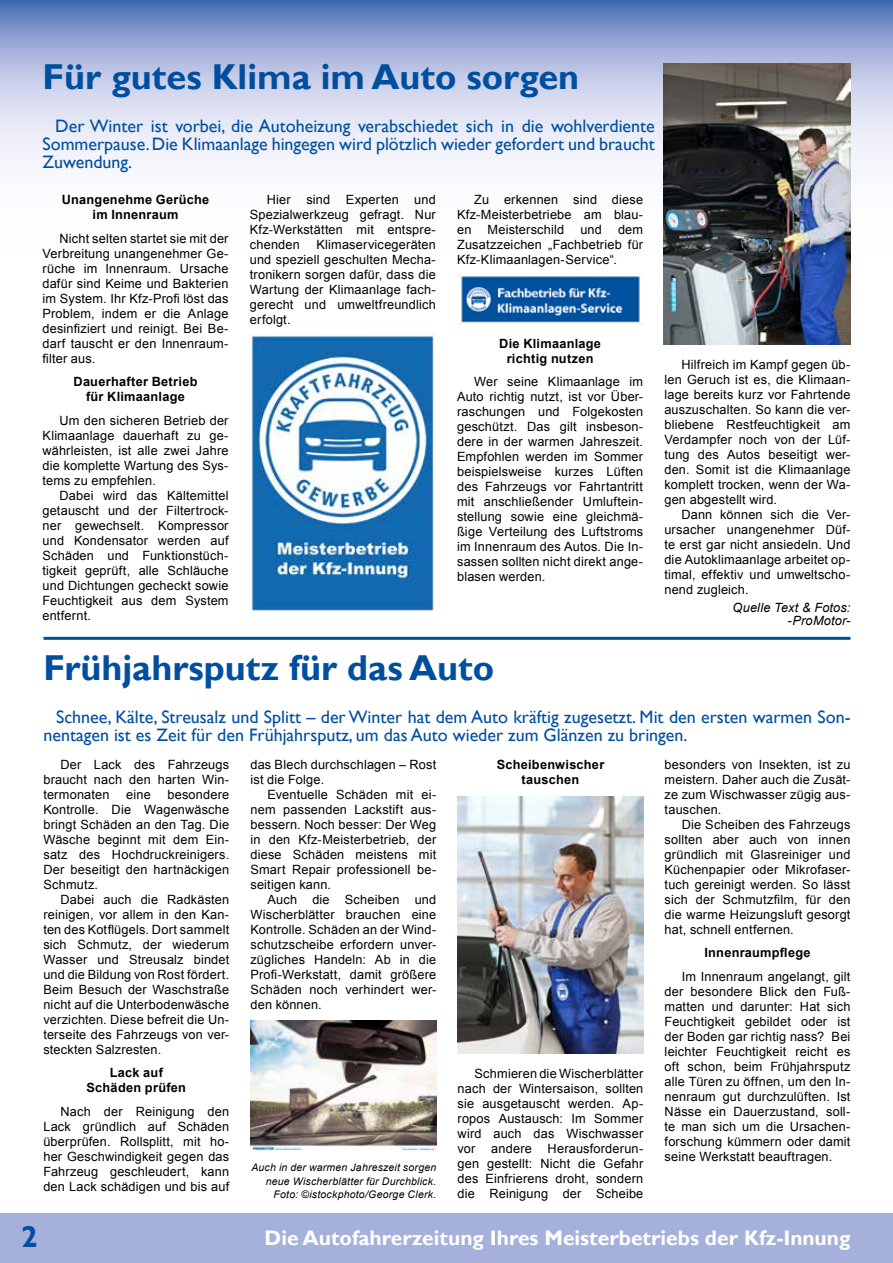
<style>
.page{position:relative;width:893px;height:1263px;background:#fff}
.page>*{position:absolute;margin:0;border:0;box-sizing:border-box;transform-origin:0 0}
.t1{font:700 36px "Gill Sans";color:#004f9f}
.t2{font:700 30px "Gill Sans";color:#004f9f}
.t3{font:700 21px "Gill Sans";color:#fff}
.t4{font:18px/18px "Gill Sans";color:#004f9f;text-align:justify}
.t5{font:12.75px/15px "Arial";letter-spacing:.015em;color:#000;text-align:justify}
.t6{font:700 12.75px/15px "Arial";letter-spacing:.02em;color:#000;text-align:center}
.t7{font:italic 12.75px/13.5px "Arial";letter-spacing:.015em;color:#000;text-align:right}
.t8{font:italic 10.5px/13.5px "Arial";letter-spacing:.02em;color:#000;text-align:right}
</style>
<div class="page">
<div style="left:0;top:1214px;width:893px;height:49px;background:#a5b0db"></div>
<svg style="left:0;top:0;width:893px;height:336px"></svg>
<hr style="left:43px;top:637px;width:807px;height:3px;background:#004f9f">
<img style="left:663px;top:64px;width:188px;height:281px">
<img style="left:250px;top:334px;width:186px;height:277px">
<img style="left:457px;top:272px;width:186px;height:54px">
<img style="left:457px;top:797px;width:186px;height:256px">
<img style="left:250px;top:1020px;width:186px;height:131px">
<h1 class="t1" style="left:43px;top:55px;width:538px">Für gutes Klima im Auto sorgen</h1>
<h3 class="t4" style="left:43px;top:117px;width:614px;text-indent:13px">Der Winter ist vorbei, die Autoheizung verabschiedet sich in die wohlverdiente Sommerpause. Die Klimaanlage hingegen wird plötzlich wieder gefordert und braucht Zuwendung.</h3>
<p class="t6" style="left:62px;top:193px;width:149px">Unangenehme Gerüche im Innenraum</p>
<p class="t5" style="left:43px;top:231px;width:188px;text-indent:17px">Nicht selten startet sie mit der Verbreitung unangenehmer Ge&shy;rüche im Innenraum. Ursache dafür sind Keime und Bakterien im System. Ihr Kfz-Profi löst das Problem, indem er die Anlage desinfiziert und reinigt. Bei Be&shy;darf tauscht er den Innenraum&shy;filter aus.</p>
<p class="t6" style="left:74px;top:375px;width:125px">Dauerhafter Betrieb für Klimaanlage</p>
<p class="t5" style="left:43px;top:413px;width:188px;text-indent:17px">Um den sicheren Betrieb der Klimaanlage dauerhaft zu ge&shy;währleisten, ist alle zwei Jahre die komplette Wartung des Sys&shy;tems zu empfehlen.</p>
<p class="t5" style="left:43px;top:488px;width:188px;text-indent:17px">Dabei wird das Kältemittel getauscht und der Filtertrock&shy;ner gewechselt. Kompressor und Kondensator werden auf Schäden und Funktionstüch&shy;tigkeit geprüft, alle Schläuche und Dichtungen gecheckt sowie Feuchtigkeit aus dem System entfernt.</p>
<p class="t5" style="left:457px;top:192px;width:188px;text-indent:17px">Zu erkennen sind diese Kfz-Meisterbetriebe am blau&shy;en</p>
<p class="t5" style="left:250px;top:192px;width:188px;text-indent:17px">Hier sind Experten und Spezialwerkzeug gefragt. Nur Kfz-Werkstätten mit entspre&shy;chenden</p>
<p class="t5" style="left:457px;top:222px;width:188px;text-indent:161px">dem Zusatzzeichen „Fachbetrieb für Kfz-Klimaanlagen-Service“.</p>
<p class="t5" style="left:488px;top:222px;width:78px">Meisterschild</p>
<p class="t5" style="left:580px;top:222px;width:23px">und</p>
<p class="t5" style="left:250px;top:237px;width:188px;text-indent:67px">Klimaservicegeräten und speziell geschulten Mecha&shy;tronikern sorgen dafür, dass die Wartung der Klimaanlage fach&shy;gerecht und umweltfreundlich erfolgt.</p>
<p class="t6" style="left:499px;top:336px;width:103px">Die Klimaanlage richtig nutzen</p>
<p class="t5" style="left:457px;top:374px;width:188px;text-indent:17px">Wer seine Klimaanlage im Auto richtig nutzt, ist vor Über&shy;raschungen und Folgekosten geschützt. Das gilt insbeson&shy;dere in der warmen Jahreszeit.<br>Empfohlen werden im Sommer beispielsweise kurzes Lüften des Fahrzeugs vor Fahrtantritt mit anschließender Umluftein&shy;stellung sowie eine gleichmä&shy;ßige Verteilung des Luftstroms im Innenraum des Autos. Die In&shy;sassen sollten nicht direkt ange&shy;blasen werden.</p>
<p class="t5" style="left:664px;top:357px;width:188px;text-indent:17px">Hilfreich im Kampf gegen üb&shy;len Geruch ist es, die Klimaan&shy;lage bereits kurz vor Fahrtende auszuschalten. So kann die ver&shy;bliebene Restfeuchtigkeit am Verdampfer noch von der Lüf&shy;tung des Autos beseitigt wer&shy;den. Somit ist die Klimaanlage komplett trocken, wenn der Wa&shy;gen abgestellt wird.</p>
<p class="t5" style="left:664px;top:507px;width:188px;text-indent:17px">Dann können sich die Ver&shy;ursacher unangenehmer Düf&shy;te erst gar nicht ansiedeln. Und die Autoklimaanlage arbeitet op&shy;timal, effektiv und umweltscho&shy;nend zugleich.</p>
<p class="t7" style="left:733px;top:601px;width:119px">Quelle Text &amp; Fotos: -ProMotor-</p>
<h1 class="t1" style="left:43px;top:646px;width:452px">Frühjahrsputz für das Auto</h1>
<h3 class="t4" style="left:43px;top:708px;width:808px;text-indent:13px">Schnee, Kälte, Streusalz und Splitt – der Winter hat dem Auto kräftig zugesetzt. Mit den ersten warmen Son&shy;nentagen ist es Zeit für den Frühjahrsputz, um das Auto wieder zum Glänzen zu bringen.</h3>
<p class="t5" style="left:43px;top:757px;width:187px;text-indent:17px">Der Lack des Fahrzeugs braucht nach den harten Win&shy;termonaten</p>
<p class="t5" style="left:250px;top:757px;width:187px">das Blech durchschlagen – Rost ist die Folge.</p>
<p class="t5" style="left:250px;top:787px;width:187px;text-indent:17px">Eventuelle Schäden mit ei&shy;nem passenden Lackstift aus&shy;bessern. Noch besser: Der Weg in den Kfz-Meisterbetrieb, der diese Schäden meistens mit Smart Repair professionell be&shy;seitigen kann.</p>
<p class="t5" style="left:250px;top:892px;width:187px;text-indent:17px">Auch die Scheiben und Wischerblätter brauchen eine Kontrolle. Schäden an der Wind&shy;schutzscheibe erfordern unver&shy;zügliches Handeln: Ab in die Profi-Werkstatt, damit größere Schäden noch verhindert wer&shy;den können.</p>
<p class="t6" style="left:497px;top:757px;width:109px">Scheibenwischer tauschen</p>
<p class="t5" style="left:665px;top:757px;width:187px">besonders von Insekten, ist zu meistern. Daher auch die Zusät&shy;ze zum Wischwasser zügig aus&shy;tauschen.</p>
<p class="t5" style="left:665px;top:817px;width:187px;text-indent:17px">Die Scheiben des Fahrzeugs sollten aber auch von innen gründlich mit Glasreiniger und Küchenpapier oder Mikrofaser&shy;tuch gereinigt werden. So lässt sich der Schmutzfilm, für den die warme Heizungsluft gesorgt hat, schnell entfernen.</p>
<p class="t6" style="left:704px;top:946px;width:108px">Innenraumpflege</p>
<p class="t5" style="left:665px;top:969px;width:187px;text-indent:17px">Im Innenraum angelangt, gilt der besondere Blick den Fuß&shy;matten und darunter: Hat sich Feuchtigkeit gebildet oder ist der Boden gar richtig nass? Bei leichter Feuchtigkeit reicht es oft schon, beim Frühjahrsputz alle Türen zu öffnen, um den In&shy;nenraum gut durchzulüften. Ist Nässe ein Dauerzustand, soll&shy;te man sich um die Ursachen&shy;forschung kümmern oder damit seine Werkstatt beauftragen.</p>
<p class="t5" style="left:43px;top:787px;width:187px;text-indent:124px">besondere Kontrolle. Die Wagenwäsche bringt Schäden an den Tag. Die Wäsche beginnt mit dem Ein&shy;satz des Hochdruckreinigers.<br>Der beseitigt den hartnäckigen Schmutz.</p>
<p class="t5" style="left:43px;top:892px;width:187px;text-indent:17px">Dabei auch die Radkästen reinigen, vor allem in den Kan&shy;ten des Kotflügels. Dort sammelt sich Schmutz, der wiederum Wasser und Streusalz bindet und die Bildung von Rost fördert.<br>Beim Besuch der Waschstraße nicht auf die Unterbodenwäsche verzichten. Diese befreit die Un&shy;terseite des Fahrzeugs von ver&shy;steckten Salzresten.</p>
<p class="t6" style="left:87px;top:1066px;width:101px">Lack auf<br>Schäden prüfen</p>
<p class="t5" style="left:43px;top:1104px;width:187px;text-indent:17px">Nach der Reinigung den Lack gründlich auf Schäden überprüfen. Rollsplitt, mit ho&shy;her Geschwindigkeit gegen das Fahrzeug geschleudert, kann den Lack schädigen und bis auf</p>
<p class="t5" style="left:126px;top:787px;width:26px">eine</p>
<p class="t5" style="left:458px;top:1066px;width:187px;text-indent:17px">Schmieren die Wischerblätter nach der Wintersaison, sollten sie ausgetauscht werden. Ap&shy;ropos Austausch: Im Sommer wird auch das Wischwasser vor andere Herausforderun&shy;gen gestellt: Nicht die Gefahr des Einfrierens droht, sondern die Reinigung der Scheibe</p>
<p class="t8" style="left:251px;top:1161px;width:186px">Auch in der warmen Jahreszeit sorgen neue Wischerblätter für Durchblick.<br>Foto: ©istockphoto/George Clerk.</p>
<h2 class="t2" style="left:21px;top:1218px;width:18px">2</h2>
<h3 class="t3" style="left:265px;top:1225px;width:587px">Die Autofahrerzeitung Ihres Meisterbetriebs der Kfz-Innung</h3>
</div>
